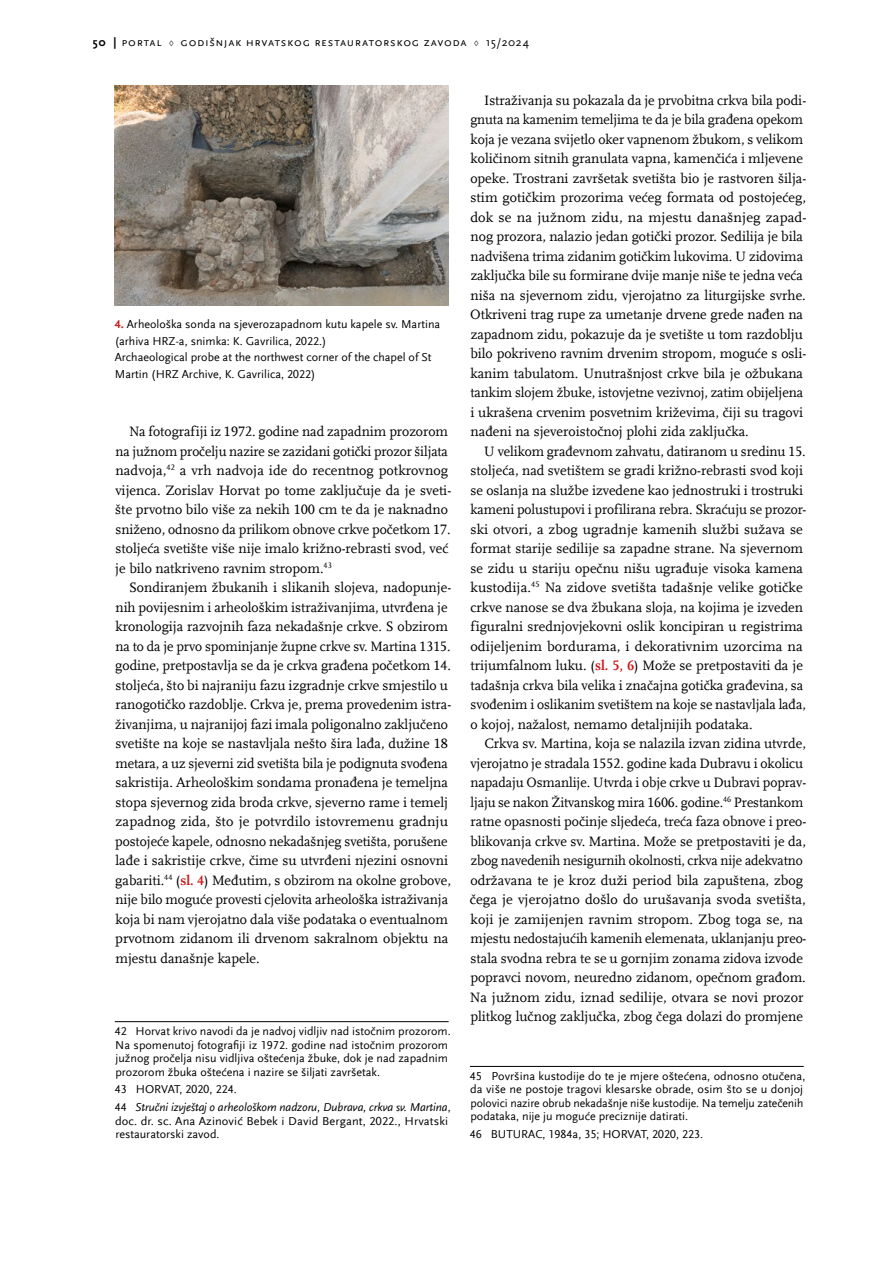
<style>
.page{position:relative;width:893px;height:1263px;background:#fff}
.page>*{position:absolute;margin:0;border:0;box-sizing:border-box;transform-origin:0 0}
.t1{font:14.25px/19.5px "Scala Offc Pro";color:#000}
.t2{font:12px/13.5px "Scala Sans Offc Pro";color:#000}
.t3{font:italic 12px/17.7px "Scala Sans Offc Pro";letter-spacing:-.005em;color:#000}
.t4{font:12px "Scala Sans Sc Offc Pro";letter-spacing:.055em;color:#000}
.s1{font-weight:700}
.s2{font-weight:700;color:#cd1719}
.s3{font-style:normal}
</style>
<div class="page">
<hr style="left:115px;top:1021px;width:334px;height:1px;background:#000">
<hr style="left:470px;top:1066px;width:334px;height:1px;background:#000">
<img style="left:115px;top:85px;width:334px;height:220px">
<p class="t4" style="left:93px;top:35px;width:438px"><span class="s1">50 |</span> portal ♢ godišnjak hrvatskog restauratorskog zavoda ♢ 15/2024</p>
<p class="t2" style="left:115px;top:316px;width:327px;line-height:16.5px"><span class="s2">4.</span> Arheološka sonda na sjeverozapadnom kutu kapele sv. Martina (arhiva HRZ-a, snimka: K. Gavrilica, 2022.)<br>Archaeological probe at the northwest corner of the chapel of St Martin (HRZ Archive, K. Gavrilica, 2022)</p>
<p class="t1" style="left:115px;top:422px;width:337px;text-indent:14px">Na fotografiji iz 1972. godine nad zapadnim prozorom na južnom pročelju nazire se zazidani gotički prozor šiljata nadvoja,<sup>42</sup> a vrh nadvoja ide do recentnog potkrovnog vijenca. Zorislav Horvat po tome zaključuje da je sveti&shy;šte prvotno bilo više za nekih 100 cm te da je naknadno sniženo, odnosno da prilikom obnove crkve početkom 17. stoljeća svetište više nije imalo križno-rebrasti svod, već je bilo natkriveno ravnim stropom.<sup>43</sup></p>
<p class="t1" style="left:115px;top:578px;width:337px;text-indent:14px">Sondiranjem žbukanih i slikanih slojeva, nadopunje&shy;nih povijesnim i arheološkim istraživanjima, utvrđena je kronologija razvojnih faza nekadašnje crkve. S obzirom na to da je prvo spominjanje župne crkve sv. Martina 1315. godine, pretpostavlja se da je crkva građena početkom 14. stoljeća, što bi najraniju fazu izgradnje crkve smjestilo u ranogotičko razdoblje. Crkva je, prema provedenim istra&shy;živanjima, u najranijoj fazi imala poligonalno zaključeno svetište na koje se nastavljala nešto šira lađa, dužine 18 metara, a uz sjeverni zid svetišta bila je podignuta svođena sakristija. Arheološkim sondama pronađena je temeljna stopa sjevernog zida broda crkve, sjeverno rame i temelj zapadnog zida, što je potvrdilo istovremenu gradnju postojeće kapele, odnosno nekadašnjeg svetišta, porušene lađe i sakristije crkve, čime su utvrđeni njezini osnovni gabariti.<sup>44</sup> (<span class="s2">sl. 4</span>) Međutim, s obzirom na okolne grobove, nije bilo moguće provesti cjelovita arheološka istraživanja koja bi nam vjerojatno dala više podataka o eventualnom prvotnom zidanom ili drvenom sakralnom objektu na mjestu današnje kapele.</p>
<p class="t2" style="left:115px;top:1024px;width:337px">42 Horvat krivo navodi da je nadvoj vidljiv nad istočnim prozorom.<br>Na spomenutoj fotografiji iz 1972. godine nad istočnim prozorom južnog pročelja nisu vidljiva oštećenja žbuke, dok je nad zapadnim prozorom žbuka oštećena i nazire se šiljati završetak.</p>
<p class="t3" style="left:115px;top:1081px;width:337px"><span class="s3">43 HORVAT, 2020, 224.<br>44</span> Stručni izvještaj o arheološkom nadzoru, Dubrava, crkva sv. Martina<span class="s3">,</span></p>
<p class="t2" style="left:115px;top:1114px;width:335px">doc. dr. sc. Ana Azinović Bebek i David Bergant, 2022., Hrvatski restauratorski zavod.</p>
<p class="t1" style="left:470px;top:90px;width:338px;text-indent:14px">Istraživanja su pokazala da je prvobitna crkva bila podi&shy;gnuta na kamenim temeljima te da je bila građena opekom koja je vezana svijetlo oker vapnenom žbukom, s velikom količinom sitnih granulata vapna, kamenčića i mljevene opeke. Trostrani završetak svetišta bio je rastvoren šilja&shy;stim gotičkim prozorima većeg formata od postojećeg, dok se na južnom zidu, na mjestu današnjeg zapad&shy;nog prozora, nalazio jedan gotički prozor. Sedilija je bila nadvišena trima zidanim gotičkim lukovima. U zidovima zaključka bile su formirane dvije manje niše te jedna veća niša na sjevernom zidu, vjerojatno za liturgijske svrhe.<br>Otkriveni trag rupe za umetanje drvene grede nađen na zapadnom zidu, pokazuje da je svetište u tom razdoblju bilo pokriveno ravnim drvenim stropom, moguće s osli&shy;kanim tabulatom. Unutrašnjost crkve bila je ožbukana tankim slojem žbuke, istovjetne vezivnoj, zatim obijeljena i ukrašena crvenim posvetnim križevima, čiji su tragovi nađeni na sjeveroistočnoj plohi zida zaključka.</p>
<p class="t1" style="left:470px;top:441px;width:337px;text-indent:14px">U velikom građevnom zahvatu, datiranom u sredinu 15. stoljeća, nad svetištem se gradi križno-rebrasti svod koji se oslanja na službe izvedene kao jednostruki i trostruki kameni polustupovi i profilirana rebra. Skraćuju se prozor&shy;ski otvori, a zbog ugradnje kamenih službi sužava se format starije sedilije sa zapadne strane. Na sjevernom se zidu u stariju opečnu nišu ugrađuje visoka kamena kustodija.<sup>45</sup> Na zidove svetišta tadašnje velike gotičke crkve nanose se dva žbukana sloja, na kojima je izveden figuralni srednjovjekovni oslik koncipiran u registrima odijeljenim bordurama, i dekorativnim uzorcima na trijumfalnom luku. (<span class="s2">sl. 5, 6</span>) Može se pretpostaviti da je tadašnja crkva bila velika i značajna gotička građevina, sa svođenim i oslikanim svetištem na koje se nastavljala lađa, o kojoj, nažalost, nemamo detaljnijih podataka.</p>
<p class="t1" style="left:470px;top:734px;width:338px;text-indent:15px">Crkva sv. Martina, koja se nalazila izvan zidina utvrde, vjerojatno je stradala 1552. godine kada Dubravu i okolicu napadaju Osmanlije. Utvrda i obje crkve u Dubravi poprav&shy;ljaju se nakon Žitvanskog mira 1606. godine.<sup>46</sup> Prestankom ratne opasnosti počinje sljedeća, treća faza obnove i preo&shy;blikovanja crkve sv. Martina. Može se pretpostaviti je da, zbog navedenih nesigurnih okolnosti, crkva nije adekvatno održavana te je kroz duži period bila zapuštena, zbog čega je vjerojatno došlo do urušavanja svoda svetišta, koji je zamijenjen ravnim stropom. Zbog toga se, na mjestu nedostajućih kamenih elemenata, uklanjanju preo&shy;stala svodna rebra te se u gornjim zonama zidova izvode popravci novom, neuredno zidanom, opečnom građom.<br>Na južnom zidu, iznad sedilije, otvara se novi prozor plitkog lučnog zaključka, zbog čega dolazi do promjene</p>
<p class="t2" style="left:470px;top:1069px;width:337px">45 Površina kustodije do te je mjere oštećena, odnosno otučena, da više ne postoje tragovi klesarske obrade, osim što se u donjoj polovici nazire obrub nekadašnje niše kustodije. Na temelju zatečenih podataka, nije ju moguće preciznije datirati.</p>
<p class="t2" style="left:470px;top:1127px;width:235px">46 BUTURAC, 1984a, 35; HORVAT, 2020, 223.</p>
</div>
